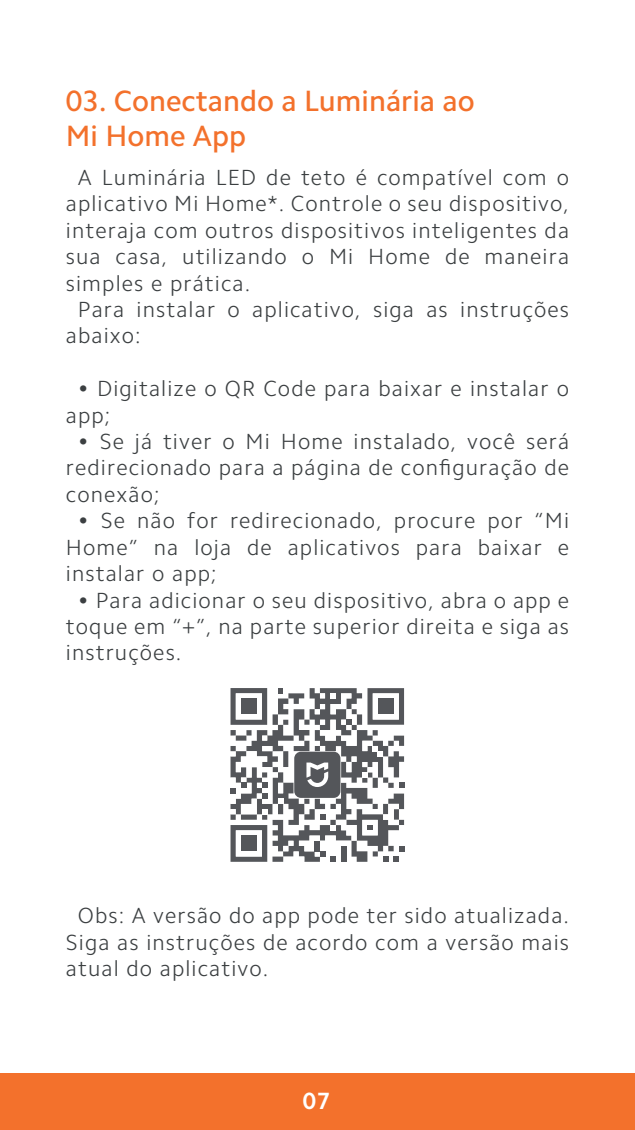
<style>
.page{position:relative;width:635px;height:1130px;background:#fff}
.page>*{position:absolute;margin:0;border:0;box-sizing:border-box;transform-origin:0 0}
.t1{font:500 29.6px/35.2px "Camphor Pro";color:#f3712c}
.t2{font:700 23.6px "Camphor Pro";color:#fff}
.t3{font:300 22px/26.4px "Camphor Pro";letter-spacing:.05em;color:#3b3f41;text-align:justify}
</style>
<div class="page">
<div style="left:0;top:1073px;width:635px;height:56px;background:#f3712c"></div>
<svg style="left:231px;top:688px;width:173px;height:173px"></svg>
<h1 class="t1" style="left:66px;top:83px;width:410px">03. Conectando a Luminária ao<br>Mi Home App</h1>
<p class="t3" style="left:78px;top:164px;width:493px">A Luminária LED de teto é compatível com o</p>
<p class="t3" style="left:66px;top:190px;width:505px">aplicativo Mi Home*. Controle o seu dispositivo,</p>
<p class="t3" style="left:66px;top:217px;width:505px">interaja com outros dispositivos inteligentes da</p>
<p class="t3" style="left:66px;top:243px;width:505px">sua casa, utilizando o Mi Home de maneira</p>
<p class="t3" style="left:66px;top:270px;width:186px">simples e prática.</p>
<p class="t3" style="left:78px;top:296px;width:493px">Para instalar o aplicativo, siga as instruções</p>
<p class="t3" style="left:66px;top:322px;width:76px">abaixo:</p>
<p class="t3" style="left:66px;top:375px;width:505px;text-indent:12px">• Digitalize o QR Code para baixar e instalar o app;</p>
<p class="t3" style="left:66px;top:428px;width:505px;text-indent:12px">• Se já tiver o Mi Home instalado, você será redirecionado para a página de configuração de conexão;</p>
<p class="t3" style="left:66px;top:507px;width:505px;text-indent:12px">• Se não for redirecionado, procure por “Mi Home” na loja de aplicativos para baixar e instalar o app;</p>
<p class="t3" style="left:66px;top:586px;width:505px;text-indent:12px">• Para adicionar o seu dispositivo, abra o app e toque em “+”, na parte superior direita e siga as instruções.</p>
<p class="t3" style="left:66px;top:902px;width:505px;text-indent:12px">Obs: A versão do app pode ter sido atualizada.<br>Siga as instruções de acordo com a versão mais atual do aplicativo.</p>
<p class="t2" style="left:303px;top:1087px;width:29px">07</p>
</div>
